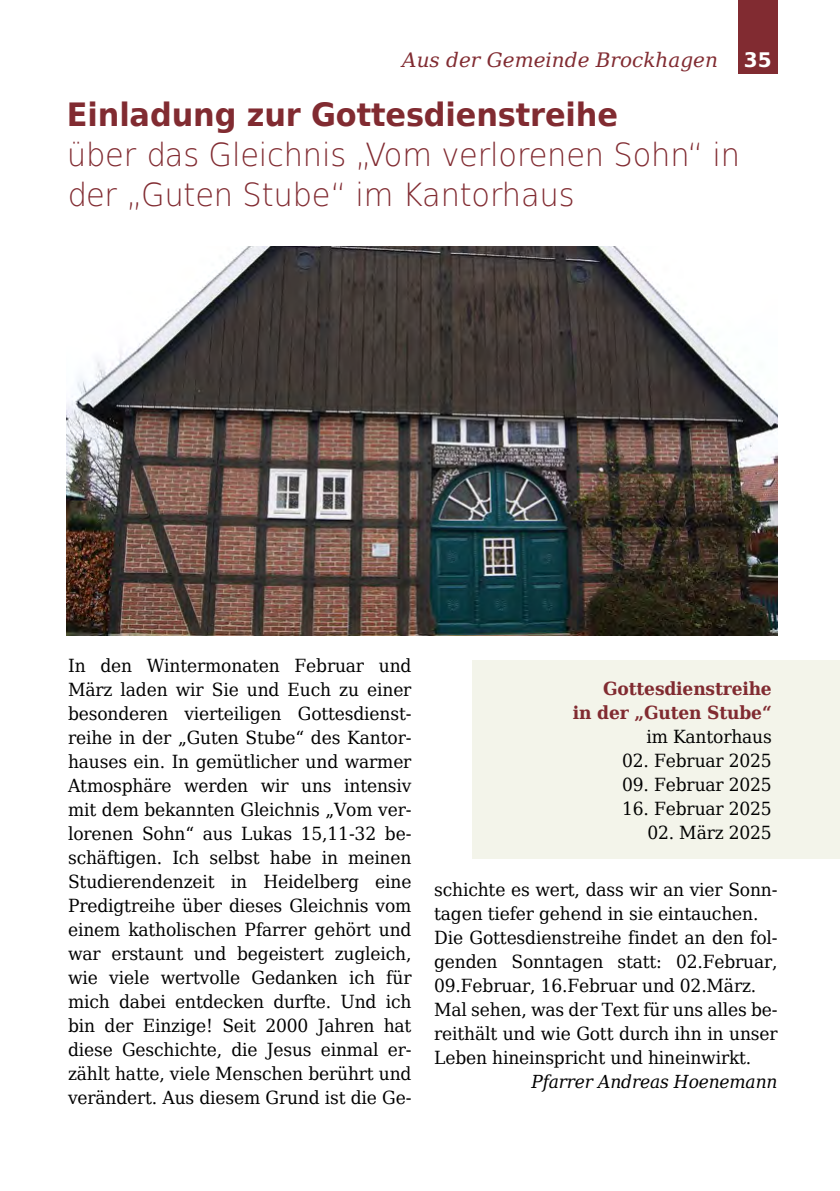
<style>
.page{position:relative;width:840px;height:1191px;background:#fff}
.page>*{position:absolute;margin:0;border:0;box-sizing:border-box;transform-origin:0 0}
.t1{font:200 32px/40px "DejaVu Sans";letter-spacing:-.005em;color:#812b31;scale:.95 1}
.t2{font:700 32px "DejaVu Sans";letter-spacing:-.005em;color:#812b31;scale:.95 1}
.t3{font:italic 20px "DejaVu Serif";color:#812b31}
.t4{font:700 20px "DejaVu Sans";color:#fff}
.t5{font:18px/24px "DejaVu Serif";letter-spacing:-.01em;color:#000;text-align:justify;scale:.95 1}
.t6{font:700 18px/24px "DejaVu Serif";letter-spacing:-.01em;color:#812b31;text-align:right;scale:.95 1}
.t7{font:italic 18px "DejaVu Serif";letter-spacing:-.01em;color:#000;scale:.95 1}
</style>
<div class="page">
<div style="left:472px;top:660px;width:367px;height:199px;background:#f3f4ea"></div>
<img style="left:67px;top:247px;width:710px;height:388px">
<div style="left:737px;top:0;width:40px;height:74px;background:#812b31"></div>
<p class="t3" style="left:402px;top:45px;width:317px">Aus der Gemeinde Brockhagen</p>
<p class="t4" style="left:743px;top:44px;width:29px">35</p>
<h1 class="t2" style="left:67px;top:89px;width:581px">Einladung zur Gottesdienstreihe</h1>
<h1 class="t1" style="left:67px;top:134px;width:709px">über das Gleichnis „Vom verlorenen Sohn“ in der „Guten Stube“ im Kantorhaus</h1>
<p class="t5" style="left:68px;top:652px;width:363px">In den Wintermonaten Februar und März laden wir Sie und Euch zu einer besonderen vierteiligen Gottesdienst&shy;reihe in der „Guten Stube“ des Kantor&shy;hauses ein. In gemütlicher und warmer Atmosphäre werden wir uns intensiv mit dem bekannten Gleichnis „Vom ver&shy;lorenen Sohn“ aus Lukas 15,11-32 be&shy;schäftigen. Ich selbst habe in meinen Studierendenzeit in Heidelberg eine Predigtreihe über dieses Gleichnis vom einem katholischen Pfarrer gehört und war erstaunt und begeistert zugleich, wie viele wertvolle Gedanken ich für mich dabei entdecken durfte. Und ich bin der Einzige! Seit 2000 Jahren hat diese Geschichte, die Jesus einmal er&shy;zählt hatte, viele Menschen berührt und verändert. Aus diesem Grund ist die Ge-</p>
<p class="t6" style="left:572px;top:676px;width:211px">Gottesdienstreihe<br>in der „Guten Stube“</p>
<p class="t5" style="left:646px;top:724px;width:133px">im Kantorhaus</p>
<p class="t5" style="left:622px;top:748px;width:159px">02. Februar 2025</p>
<p class="t5" style="left:622px;top:772px;width:159px">09. Februar 2025</p>
<p class="t5" style="left:622px;top:796px;width:159px">16. Februar 2025</p>
<p class="t5" style="left:647px;top:820px;width:132px">02. März 2025</p>
<p class="t5" style="left:434px;top:876px;width:363px;text-align:left">schichte es wert, dass wir an vier Sonn&shy;tagen tiefer gehend in sie eintauchen.<br>Die Gottesdienstreihe findet an den fol&shy;genden Sonntagen statt: 02.Februar, 09.Februar, 16.Februar und 02.März.<br>Mal sehen, was der Text für uns alles be&shy;reithält und wie Gott durch ihn in unser Leben hineinspricht und hineinwirkt.</p>
<p class="t7" style="left:531px;top:1067px;width:260px">Pfarrer Andreas Hoenemann</p>
</div>
